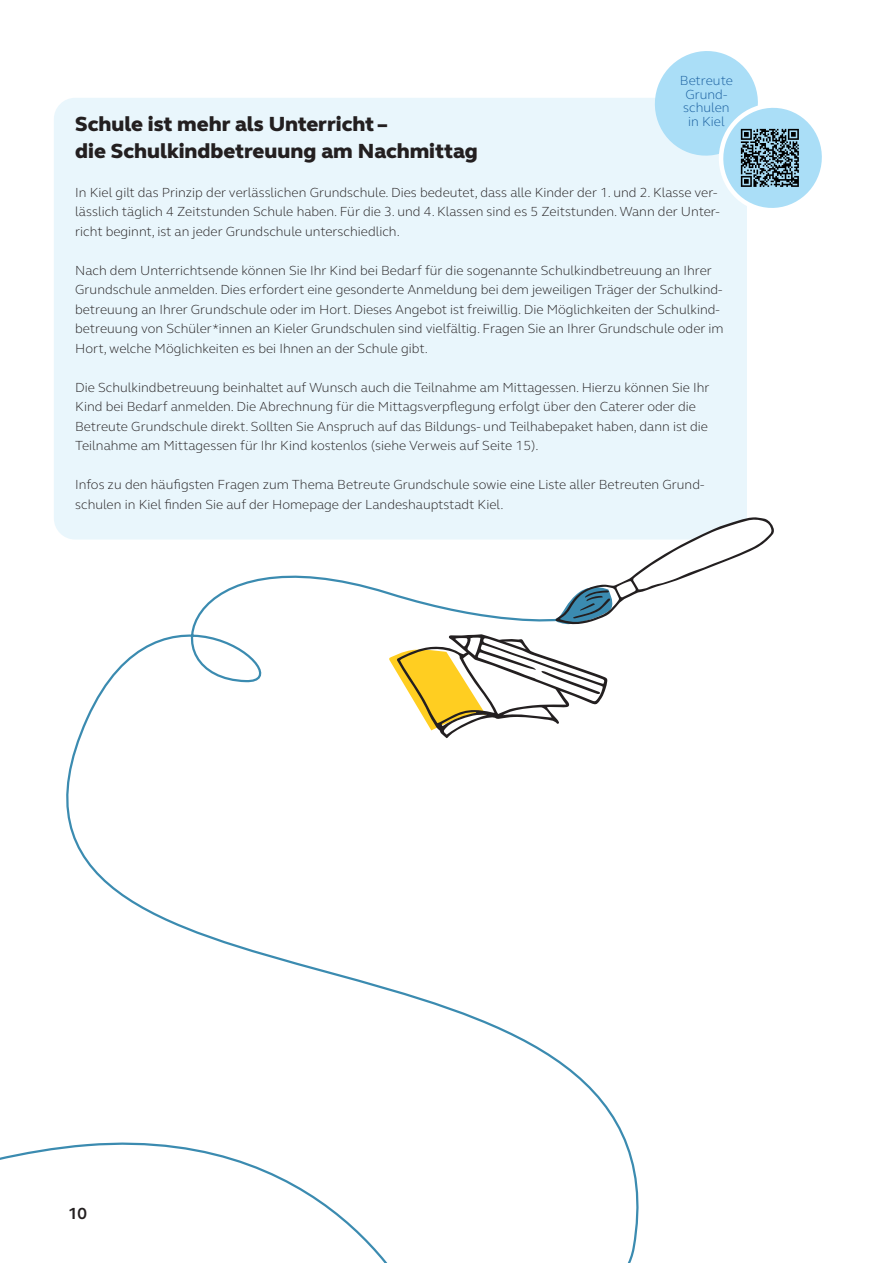
<style>
.page{position:relative;width:893px;height:1263px;background:#fff}
.page>*{position:absolute;margin:0;border:0;box-sizing:border-box;transform-origin:0 0}
.t1{font:800 21px/27px "FS Elliot Pro";color:#231f20}
.t2{font:700 16.5px "FS Elliot Pro";color:#231f20}
.t3{font:300 13.5px/19.5px "FS Elliot Pro";color:#231f20}
.t4{font:300 13.5px/13.5px "FS Elliot Pro";color:#175d9e;text-align:center}
</style>
<div class="page">
<svg style="left:56px;top:528px;width:583px;height:735px"></svg>
<div style="left:54px;top:98px;width:693px;height:441px;background:#e9f6fc;border-radius:21px"></div>
<svg style="left:389px;top:634px;width:219px;height:104px"></svg>
<svg style="left:553px;top:517px;width:221px;height:108px"></svg>
<svg style="left:0;top:1066px;width:427px;height:197px"></svg>
<svg style="left:655px;top:51px;width:167px;height:157px"></svg>
<p class="t4" style="left:680px;top:74px;width:54px">Betreute<br>Grund&shy;schulen in Kiel</p>
<h1 class="t1" style="left:75px;top:112px;width:404px">Schule ist mehr als Unterricht –<br>die Schulkindbetreuung am Nachmittag</h1>
<p class="t3" style="left:75px;top:182px;width:646px">In Kiel gilt das Prinzip der verlässlichen Grundschule. Dies bedeutet, dass alle Kinder der 1. und 2. Klasse ver&shy;lässlich täglich 4 Zeitstunden Schule haben. Für die 3. und 4. Klassen sind es 5 Zeitstunden. Wann der Unter&shy;richt beginnt, ist an jeder Grundschule unterschiedlich.</p>
<p class="t3" style="left:75px;top:260px;width:650px">Nach dem Unterrichtsende können Sie Ihr Kind bei Bedarf für die sogenannte Schulkindbetreuung an Ihrer Grundschule anmelden. Dies erfordert eine gesonderte Anmeldung bei dem jeweiligen Träger der Schulkind&shy;betreuung an Ihrer Grundschule oder im Hort. Dieses Angebot ist freiwillig. Die Möglichkeiten der Schulkind&shy;betreuung von Schüler*innen an Kieler Grundschulen sind vielfältig. Fragen Sie an Ihrer Grundschule oder im Hort, welche Möglichkeiten es bei Ihnen an der Schule gibt.</p>
<p class="t3" style="left:75px;top:377px;width:636px">Die Schulkindbetreuung beinhaltet auf Wunsch auch die Teilnahme am Mittagessen. Hierzu können Sie Ihr Kind bei Bedarf anmelden. Die Abrechnung für die Mittagsverpflegung erfolgt über den Caterer oder die Betreute Grundschule direkt. Sollten Sie Anspruch auf das Bildungs- und Teilhabepaket haben, dann ist die Teilnahme am Mittagessen für Ihr Kind kostenlos (siehe Verweis auf Seite 15).</p>
<p class="t3" style="left:75px;top:475px;width:631px">Infos zu den häufigsten Fragen zum Thema Betreute Grundschule sowie eine Liste aller Betreuten Grund&shy;schulen in Kiel finden Sie auf der Homepage der Landeshauptstadt Kiel.</p>
<p class="t2" style="left:68px;top:1207px;width:21px">10</p>
</div>
